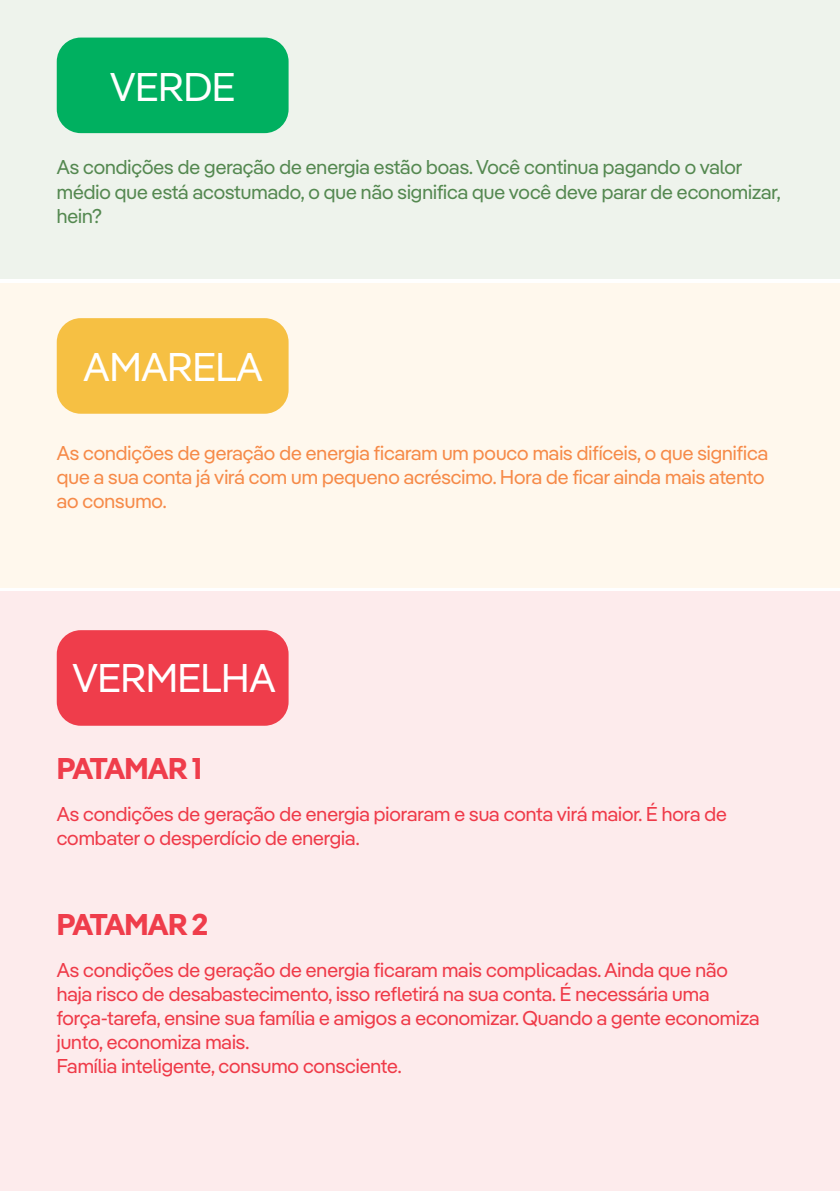
<style>
.page{position:relative;width:840px;height:1191px;background:#fff}
.page>*{position:absolute;margin:0;border:0;box-sizing:border-box;transform-origin:0 0}
.t1{font:40px "Iber Pangea";color:#fff}
.t2{font:700 30px "Iber Pangea";letter-spacing:-.06em;color:#ef3d4b}
.t3{font:20px/24px "Iber Pangea";color:#ef3a48}
.t4{font:20px/24px "Iber Pangea";color:#f68a48}
.t5{font:20px/24px "Iber Pangea";color:#548850}
.t6{font:20px/24px "Iber Pangea";color:#ef3a49}
</style>
<div class="page">
<div style="left:0;top:283px;width:839px;height:305px;background:#fff8ed"></div>
<div style="left:0;top:0;width:839px;height:279px;background:#eef3ec"></div>
<div style="left:0;top:591px;width:839px;height:600px;background:#fdebec"></div>
<div style="left:57px;top:38px;width:231px;height:95px;background:#00b060;border-radius:24px"></div>
<div style="left:57px;top:318px;width:231px;height:96px;background:#f6c043;border-radius:24px"></div>
<div style="left:57px;top:630px;width:231px;height:95px;background:#ef3d4b;border-radius:24px"></div>
<h1 class="t1" style="left:110px;top:64px;width:126px">VERDE</h1>
<p class="t5" style="left:57px;top:155px;width:725px">As condições de geração de energia estão boas. Você continua pagando o valor médio que está acostumado, o que não significa que você deve parar de economizar, hein?</p>
<h1 class="t1" style="left:84px;top:345px;width:180px">AMARELA</h1>
<p class="t4" style="left:57px;top:441px;width:712px">As condições de geração de energia ficaram um pouco mais difíceis, o que significa que a sua conta já virá com um pequeno acréscimo. Hora de ficar ainda mais atento ao consumo.</p>
<h1 class="t1" style="left:72px;top:655px;width:204px">VERMELHA</h1>
<h2 class="t2" style="left:57px;top:751px;width:147px">PATAMAR 1</h2>
<p class="t6" style="left:57px;top:801px;width:671px">As condições de geração de energia pioraram e sua conta virá maior. É hora de combater o desperdício de energia.</p>
<h2 class="t2" style="left:57px;top:908px;width:153px">PATAMAR 2</h2>
<p class="t3" style="left:57px;top:957px;width:704px">As condições de geração de energia ficaram mais complicadas. Ainda que não haja risco de desabastecimento, isso refletirá na sua conta. É necessária uma força-tarefa, ensine sua família e amigos a economizar. Quando a gente economiza junto, economiza mais.<br>Família inteligente, consumo consciente.</p>
</div>
